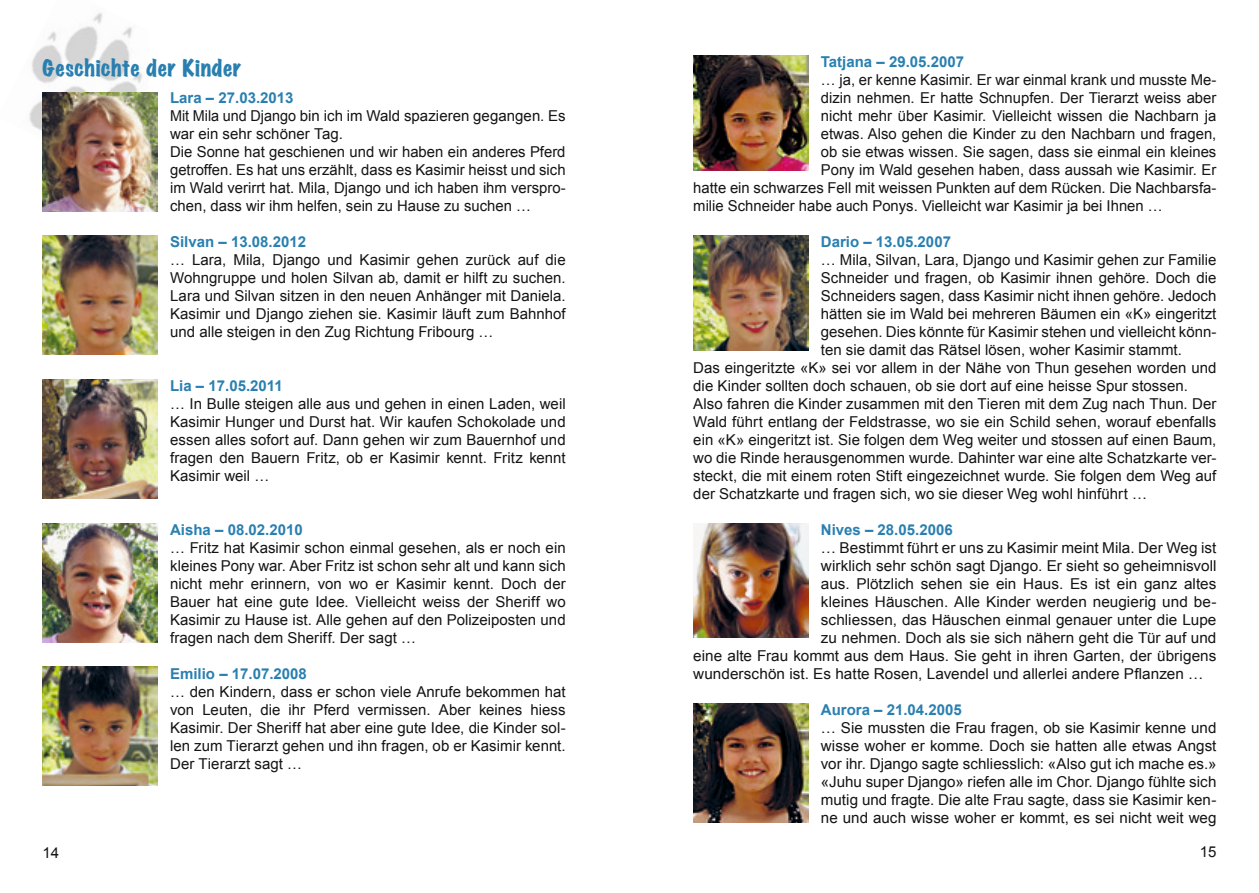
<style>
.page{position:relative;width:1259px;height:893px;background:#fff}
.page>*{position:absolute;margin:0;border:0;box-sizing:border-box;transform-origin:0 0}
.t1{font:expanded 21px "Marker Felt";letter-spacing:.025em;color:#297fb0}
.t2{font:15px/18px "Arial";color:#131413;text-align:justify}
.t3{font:15px/18px "Arial";color:#131413;scale:.96 1}
.t4{font:700 15px "Arial";color:#297fb0}
</style>
<div class="page">
<img style="left:29px;top:13px;width:114px;height:162px">
<img style="left:43px;top:92px;width:114px;height:119px">
<img style="left:43px;top:523px;width:114px;height:119px">
<img style="left:693px;top:236px;width:115px;height:114px">
<img style="left:43px;top:236px;width:114px;height:119px">
<img style="left:43px;top:667px;width:114px;height:119px">
<img style="left:43px;top:379px;width:114px;height:119px">
<img style="left:693px;top:55px;width:115px;height:115px">
<img style="left:693px;top:523px;width:115px;height:115px">
<img style="left:693px;top:704px;width:115px;height:119px">
<h1 class="t1" style="left:43px;top:52px;width:200px">Geschichte der Kinder</h1>
<p class="t4" style="left:170px;top:88px;width:125px">Lara – 27.03.2013</p>
<p class="t3" style="left:170px;top:107px;width:413px">Mit Mila und Django bin ich im Wald spazieren gegangen. Es war ein sehr schöner Tag.<br>Die Sonne hat geschienen und wir haben ein anderes Pferd getroffen. Es hat uns erzählt, dass es Kasimir heisst und sich im Wald verirrt hat. Mila, Django und ich haben ihm verspro&shy;chen, dass wir ihm helfen, sein zu Hause zu suchen …</p>
<p class="t4" style="left:170px;top:232px;width:137px">Silvan – 13.08.2012</p>
<p class="t2" style="left:170px;top:251px;width:397px">… Lara, Mila, Django und Kasimir gehen zurück auf die Wohngruppe und holen Silvan ab, damit er hilft zu suchen.<br>Lara und Silvan sitzen in den neuen Anhänger mit Daniela.<br>Kasimir und Django ziehen sie. Kasimir läuft zum Bahnhof und alle steigen in den Zug Richtung Fribourg …</p>
<p class="t4" style="left:170px;top:376px;width:114px">Lia – 17.05.2011</p>
<p class="t2" style="left:170px;top:395px;width:397px">… In Bulle steigen alle aus und gehen in einen Laden, weil Kasimir Hunger und Durst hat. Wir kaufen Schokolade und essen alles sofort auf. Dann gehen wir zum Bauernhof und fragen den Bauern Fritz, ob er Kasimir kennt. Fritz kennt Kasimir weil …</p>
<p class="t4" style="left:170px;top:520px;width:134px">Aisha – 08.02.2010</p>
<p class="t2" style="left:170px;top:539px;width:397px">… Fritz hat Kasimir schon einmal gesehen, als er noch ein kleines Pony war. Aber Fritz ist schon sehr alt und kann sich nicht mehr erinnern, von wo er Kasimir kennt. Doch der Bauer hat eine gute Idee. Vielleicht weiss der Sheriff wo Kasimir zu Hause ist. Alle gehen auf den Polizeiposten und fragen nach dem Sheriff. Der sagt …</p>
<p class="t4" style="left:170px;top:664px;width:138px">Emilio – 17.07.2008</p>
<p class="t2" style="left:170px;top:683px;width:397px">… den Kindern, dass er schon viele Anrufe bekommen hat von Leuten, die ihr Pferd vermissen. Aber keines hiess Kasimir. Der Sheriff hat aber eine gute Idee, die Kinder sol&shy;len zum Tierarzt gehen und ihn fragen, ob er Kasimir kennt.<br>Der Tierarzt sagt …</p>
<p class="t4" style="left:821px;top:52px;width:145px">Tatjana – 29.05.2007</p>
<p class="t2" style="left:821px;top:71px;width:397px">… ja, er kenne Kasimir. Er war einmal krank und musste Me-</p>
<p class="t2" style="left:821px;top:89px;width:397px">dizin nehmen. Er hatte Schnupfen. Der Tierarzt weiss aber</p>
<p class="t2" style="left:821px;top:107px;width:397px">nicht mehr über Kasimir. Vielleicht wissen die Nachbarn ja</p>
<p class="t2" style="left:821px;top:125px;width:397px">etwas. Also gehen die Kinder zu den Nachbarn und fragen,</p>
<p class="t2" style="left:821px;top:143px;width:397px">ob sie etwas wissen. Sie sagen, dass sie einmal ein kleines</p>
<p class="t2" style="left:821px;top:161px;width:397px">Pony im Wald gesehen haben, dass aussah wie Kasimir. Er</p>
<p class="t2" style="left:693px;top:179px;width:524px">hatte ein schwarzes Fell mit weissen Punkten auf dem Rücken. Die Nachbarsfa-</p>
<p class="t2" style="left:693px;top:197px;width:471px">milie Schneider habe auch Ponys. Vielleicht war Kasimir ja bei Ihnen …</p>
<p class="t4" style="left:821px;top:232px;width:132px">Dario – 13.05.2007</p>
<p class="t2" style="left:821px;top:251px;width:397px">… Mila, Silvan, Lara, Django und Kasimir gehen zur Familie</p>
<p class="t2" style="left:821px;top:269px;width:397px">Schneider und fragen, ob Kasimir ihnen gehöre. Doch die</p>
<p class="t2" style="left:821px;top:287px;width:397px">Schneiders sagen, dass Kasimir nicht ihnen gehöre. Jedoch</p>
<p class="t2" style="left:821px;top:305px;width:397px">hätten sie im Wald bei mehreren Bäumen ein «K» eingeritzt</p>
<p class="t2" style="left:821px;top:323px;width:397px">gesehen. Dies könnte für Kasimir stehen und vielleicht könn-</p>
<p class="t2" style="left:821px;top:341px;width:362px">ten sie damit das Rätsel lösen, woher Kasimir stammt.</p>
<p class="t2" style="left:693px;top:359px;width:524px">Das eingeritzte «K» sei vor allem in der Nähe von Thun gesehen worden und</p>
<p class="t2" style="left:693px;top:377px;width:496px">die Kinder sollten doch schauen, ob sie dort auf eine heisse Spur stossen.</p>
<p class="t2" style="left:693px;top:395px;width:524px">Also fahren die Kinder zusammen mit den Tieren mit dem Zug nach Thun. Der</p>
<p class="t2" style="left:693px;top:413px;width:524px">Wald führt entlang der Feldstrasse, wo sie ein Schild sehen, worauf ebenfalls</p>
<p class="t2" style="left:693px;top:431px;width:524px">ein «K» eingeritzt ist. Sie folgen dem Weg weiter und stossen auf einen Baum,</p>
<p class="t2" style="left:693px;top:449px;width:524px">wo die Rinde herausgenommen wurde. Dahinter war eine alte Schatzkarte ver-</p>
<p class="t2" style="left:693px;top:467px;width:525px">steckt, die mit einem roten Stift eingezeichnet wurde. Sie folgen dem Weg auf</p>
<p class="t2" style="left:693px;top:485px;width:455px">der Schatzkarte und fragen sich, wo sie dieser Weg wohl hinführt …</p>
<p class="t4" style="left:821px;top:520px;width:133px">Nives – 28.05.2006</p>
<p class="t2" style="left:821px;top:539px;width:397px">… Bestimmt führt er uns zu Kasimir meint Mila. Der Weg ist</p>
<p class="t2" style="left:821px;top:557px;width:397px">wirklich sehr schön sagt Django. Er sieht so geheimnisvoll</p>
<p class="t2" style="left:821px;top:575px;width:397px">aus. Plötzlich sehen sie ein Haus. Es ist ein ganz altes</p>
<p class="t2" style="left:821px;top:593px;width:397px">kleines Häuschen. Alle Kinder werden neugierig und be-</p>
<p class="t2" style="left:821px;top:611px;width:397px">schliessen, das Häuschen einmal genauer unter die Lupe</p>
<p class="t2" style="left:821px;top:629px;width:397px">zu nehmen. Doch als sie sich nähern geht die Tür auf und</p>
<p class="t2" style="left:693px;top:647px;width:524px">eine alte Frau kommt aus dem Haus. Sie geht in ihren Garten, der übrigens</p>
<p class="t2" style="left:693px;top:665px;width:512px">wunderschön ist. Es hatte Rosen, Lavendel und allerlei andere Pflanzen …</p>
<p class="t4" style="left:821px;top:700px;width:142px">Aurora – 21.04.2005</p>
<p class="t2" style="left:821px;top:719px;width:397px">… Sie mussten die Frau fragen, ob sie Kasimir kenne und wisse woher er komme. Doch sie hatten alle etwas Angst vor ihr. Django sagte schliesslich: «Also gut ich mache es.» «Juhu super Django» riefen alle im Chor. Django fühlte sich mutig und fragte. Die alte Frau sagte, dass sie Kasimir ken&shy;ne und auch wisse woher er kommt, es sei nicht weit weg</p>
<p class="t2" style="left:43px;top:844px;width:18px">14</p>
<p class="t2" style="left:1199px;top:843px;width:18px">15</p>
</div>
